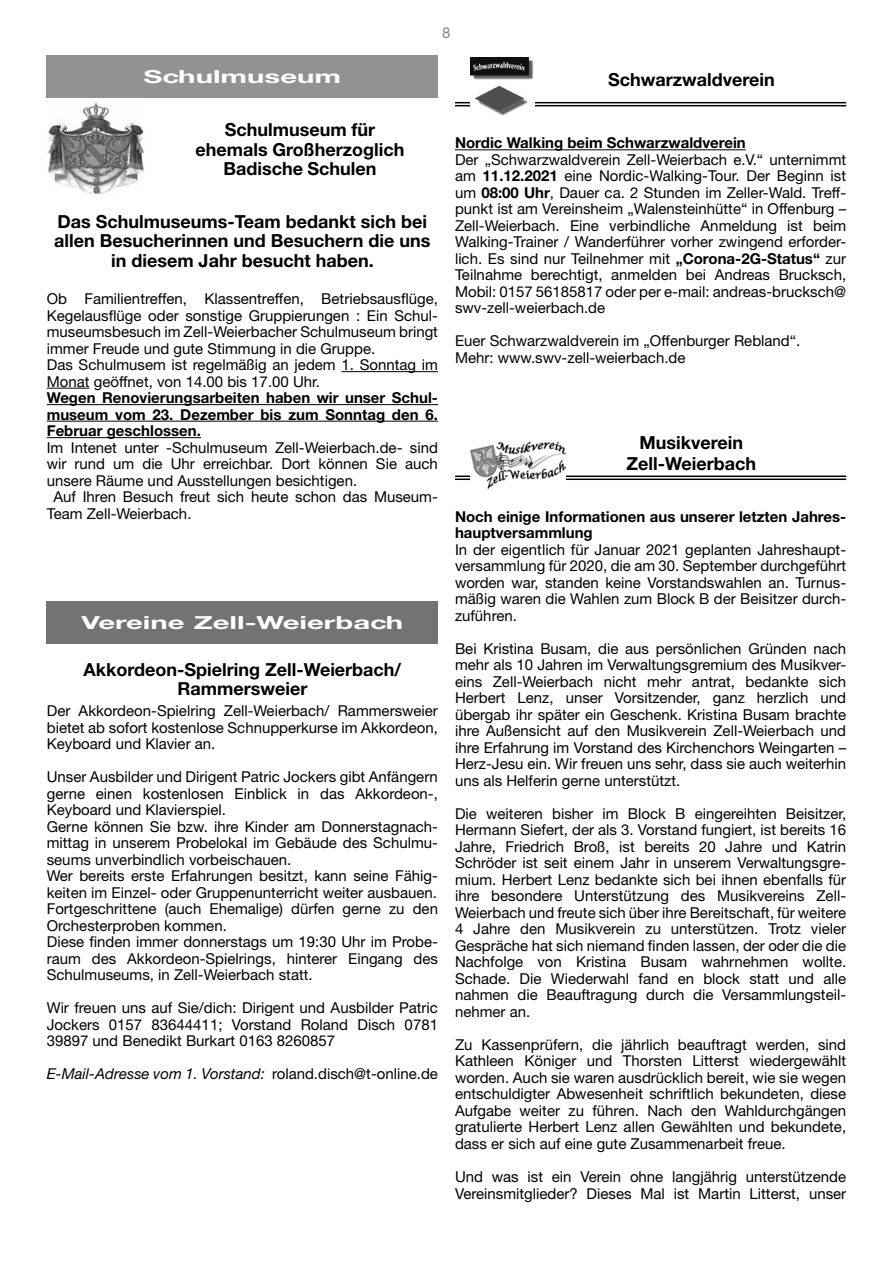
<style>
.page{position:relative;width:893px;height:1263px;background:#fff}
.page>*{position:absolute;margin:0;border:0;box-sizing:border-box;transform-origin:0 0}
.t1{font:700 18px/19.5px "Helvetica Neue LT Std";color:#000;text-align:center}
.t2{font:700 18px/19.5px "Helvetica Neue";color:#000;text-align:center}
.t3{font:700 18px "Helvetica Neue CE";color:#fff;scale:1.63 1}
.t4{font:15px/16.5px "Helvetica Neue LT Std";color:#000;text-align:justify}
.t5{font:700 15px/16.5px "Helvetica Neue LT Std";color:#000;text-align:justify}
.t6{font:italic 15px "Helvetica Neue LT Std";color:#000}
.t7{font:15px "Helvetica Neue LT Std";color:#878787}
.s1{font-style:normal}
.s2{font-weight:700}
</style>
<div class="page">
<hr style="left:341px;top:371px;width:97px;height:1px;background:#000">
<hr style="left:47px;top:388px;width:43px;height:1px;background:#000">
<hr style="left:47px;top:404px;width:391px;height:1px;background:#000">
<hr style="left:47px;top:421px;width:391px;height:1px;background:#000">
<hr style="left:47px;top:437px;width:154px;height:1px;background:#000">
<div style="left:47px;top:55px;width:391px;height:43px;background:#929292"></div>
<img style="left:48px;top:102px;width:96px;height:93px">
<div style="left:47px;top:601px;width:391px;height:42px;background:#737373"></div>
<hr style="left:455px;top:149px;width:291px;height:1px;background:#000">
<hr style="left:455px;top:102px;width:391px;height:1px;background:#000">
<hr style="left:455px;top:105px;width:391px;height:1px;background:#000">
<img style="left:470px;top:57px;width:64px;height:59px">
<hr style="left:455px;top:475px;width:391px;height:2px;background:#000">
<hr style="left:455px;top:478px;width:391px;height:2px;background:#000">
<img style="left:470px;top:441px;width:96px;height:47px">
<p class="t7" style="left:442px;top:24px;width:10px">8</p>
<p class="t3" style="left:144px;top:66px;width:123px">Schulmuseum</p>
<p class="t2" style="left:196px;top:120px;width:210px">Schulmuseum für ehemals Großherzoglich<br>Badische Schulen</p>
<p class="t1" style="left:54px;top:211px;width:378px">Das Schulmuseums-Team bedankt sich bei allen Besucherinnen und Besuchern die uns in diesem Jahr besucht haben.</p>
<p class="t4" style="left:47px;top:290px;width:393px;text-align:left">Ob Familientreffen, Klassentreffen, Betriebsausflüge, Kegelausflüge oder sonstige Gruppierungen : Ein Schul&shy;museumsbesuch im Zell-Weierbacher Schulmuseum bringt immer Freude und gute Stimmung in die Gruppe.<br>Das Schulmusem ist regelmäßig an jedem 1. Sonntag im Monat geöffnet, von 14.00 bis 17.00 Uhr.</p>
<p class="t5" style="left:47px;top:389px;width:393px">Wegen Renovierungsarbeiten haben wir unser Schul&shy;museum vom 23. Dezember bis zum Sonntag den 6.<br>Februar geschlossen.</p>
<p class="t4" style="left:47px;top:439px;width:393px">Im Intenet unter -Schulmuseum Zell-Weierbach.de- sind</p>
<p class="t4" style="left:47px;top:455px;width:393px">wir rund um die Uhr erreichbar. Dort können Sie auch</p>
<p class="t4" style="left:47px;top:472px;width:312px">unsere Räume und Ausstellungen besichtigen.</p>
<p class="t4" style="left:53px;top:488px;width:386px">Auf Ihren Besuch freut sich heute schon das Museum-</p>
<p class="t4" style="left:47px;top:505px;width:146px">Team Zell-Weierbach.</p>
<p class="t3" style="left:82px;top:612px;width:199px">Vereine Zell-Weierbach</p>
<p class="t1" style="left:83px;top:659px;width:319px">Akkordeon-Spielring Zell-Weierbach/<br>Rammersweier</p>
<p class="t4" style="left:47px;top:702px;width:393px">Der Akkordeon-Spielring Zell-Weierbach/ Rammersweier bietet ab sofort kostenlose Schnupperkurse im Akkordeon, Keyboard und Klavier an.</p>
<p class="t4" style="left:47px;top:768px;width:393px;text-align:left">Unser Ausbilder und Dirigent Patric Jockers gibt Anfängern gerne einen kostenlosen Einblick in das Akkordeon-, Keyboard und Klavierspiel.<br>Gerne können Sie bzw. ihre Kinder am Donnerstagnach&shy;mittag in unserem Probelokal im Gebäude des Schulmu&shy;seums unverbindlich vorbeischauen.<br>Wer bereits erste Erfahrungen besitzt, kann seine Fähig&shy;keiten im Einzel- oder Gruppenunterricht weiter ausbauen.<br>Fortgeschrittene (auch Ehemalige) dürfen gerne zu den Orchesterproben kommen.<br>Diese finden immer donnerstags um 19:30 Uhr im Probe&shy;raum des Akkordeon-Spielrings, hinterer Eingang des Schulmuseums, in Zell-Weierbach statt.</p>
<p class="t4" style="left:47px;top:999px;width:393px">Wir freuen uns auf Sie/dich: Dirigent und Ausbilder Patric Jockers 0157 83644411; Vorstand Roland Disch 0781<br>39897 und Benedikt Burkart 0163 8260857</p>
<p class="t6" style="left:47px;top:1065px;width:393px">E-Mail-Adresse vom 1. Vorstand: <span class="s1">roland.disch@t-online.de</span></p>
<p class="t2" style="left:608px;top:69px;width:168px">Schwarzwaldverein</p>
<p class="t5" style="left:455px;top:134px;width:292px">Nordic Walking beim Schwarzwaldverein</p>
<p class="t4" style="left:455px;top:151px;width:393px">Der „Schwarzwaldverein Zell-Weierbach e.V.“ unternimmt am <span class="s2">11.12.2021</span> eine Nordic-Walking-Tour. Der Beginn ist um <span class="s2">08:00 Uhr</span>, Dauer ca. 2 Stunden im Zeller-Wald. Treff&shy;punkt ist am Vereinsheim „Walensteinhütte“ in Offenburg – Zell-Weierbach. Eine verbindliche Anmeldung ist beim Walking-Trainer / Wanderführer vorher zwingend erforder&shy;lich. Es sind nur Teilnehmer mit <span class="s2">„Corona-2G-Status“</span> zur Teilnahme berechtigt, anmelden bei Andreas Brucksch, Mobil: 0157 56185817 oder per e-mail: andreas-brucksch@ swv-zell-weierbach.de</p>
<p class="t4" style="left:455px;top:333px;width:347px">Euer Schwarzwaldverein im „Offenburger Rebland“.<br>Mehr: www.swv-zell-weierbach.de</p>
<p class="t2" style="left:627px;top:432px;width:131px;line-height:21px">Musikverein<br>Zell-Weierbach</p>
<p class="t5" style="left:455px;top:508px;width:393px">Noch einige Informationen aus unserer letzten Jahres&shy;hauptversammlung</p>
<p class="t4" style="left:455px;top:541px;width:393px">In der eigentlich für Januar 2021 geplanten Jahreshaupt&shy;versammlung für 2020, die am 30. September durchgeführt worden war, standen keine Vorstandswahlen an. Turnus&shy;mäßig waren die Wahlen zum Block B der Beisitzer durch&shy;zuführen.</p>
<p class="t4" style="left:455px;top:640px;width:393px">Bei Kristina Busam, die aus persönlichen Gründen nach mehr als 10 Jahren im Verwaltungsgremium des Musikver&shy;eins Zell-Weierbach nicht mehr antrat, bedankte sich Herbert Lenz, unser Vorsitzender, ganz herzlich und übergab ihr später ein Geschenk. Kristina Busam brachte ihre Außensicht auf den Musikverein Zell-Weierbach und ihre Erfahrung im Vorstand des Kirchenchors Weingarten – Herz-Jesu ein. Wir freuen uns sehr, dass sie auch weiterhin uns als Helferin gerne unterstützt.</p>
<p class="t4" style="left:455px;top:805px;width:393px">Die weiteren bisher im Block B eingereihten Beisitzer, Hermann Siefert, der als 3. Vorstand fungiert, ist bereits 16<br>Jahre, Friedrich Broß, ist bereits 20 Jahre und Katrin Schröder ist seit einem Jahr in unserem Verwaltungsgre&shy;mium. Herbert Lenz bedankte sich bei ihnen ebenfalls für ihre besondere Unterstützung des Musikvereins Zell-Weierbach und freute sich über ihre Bereitschaft, für weitere 4 Jahre den Musikverein zu unterstützen. Trotz vieler Gespräche hat sich niemand finden lassen, der oder die die Nachfolge von Kristina Busam wahrnehmen wollte.<br>Schade. Die Wiederwahl fand en block statt und alle nahmen die Beauftragung durch die Versammlungsteil&shy;nehmer an.</p>
<p class="t4" style="left:455px;top:1036px;width:393px">Zu Kassenprüfern, die jährlich beauftragt werden, sind Kathleen Königer und Thorsten Litterst wiedergewählt worden. Auch sie waren ausdrücklich bereit, wie sie wegen entschuldigter Abwesenheit schriftlich bekundeten, diese Aufgabe weiter zu führen. Nach den Wahldurchgängen gratulierte Herbert Lenz allen Gewählten und bekundete, dass er sich auf eine gute Zusammenarbeit freue.</p>
<p class="t4" style="left:455px;top:1168px;width:393px">Und was ist ein Verein ohne langjährig unterstützende<br>Vereinsmitglieder? Dieses Mal ist Martin Litterst, unser</p>
</div>
